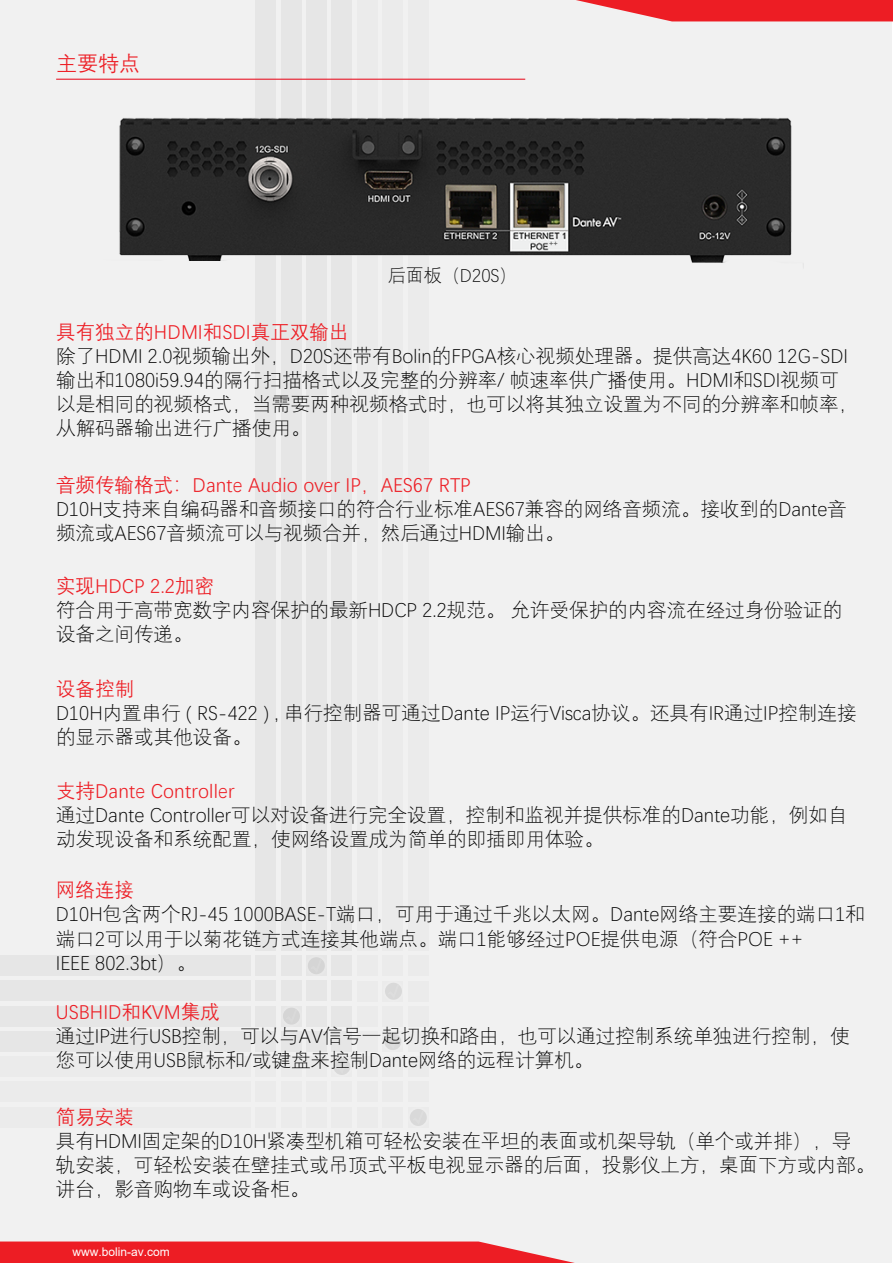
<style>
.page{position:relative;width:893px;height:1263px;background:#fff}
.page>*{position:absolute;margin:0;border:0;box-sizing:border-box;transform-origin:0 0}
.t1{font:21px "Deng Xian";color:#ed1d24}
.t2{font:300 19.5px/24px "Deng Xian";letter-spacing:.005em;color:#000}
.t3{font:19.5px "Deng Xian";color:#ed1d24}
.t4{font:300 18px "Deng Xian";color:#020202}
.t5{font:12px "Arial";color:#fff}
.t6{font:7.5px "Arial";color:#525353}
</style>
<div class="page">
<div style="left:1px;top:0;width:891px;height:1263px;background:#f1f1f1"></div>
<div style="left:1px;top:955px;width:250px;height:21px;background:#e6e6e6"></div>
<div style="left:1px;top:981px;width:250px;height:20px;background:#e6e6e6"></div>
<div style="left:1px;top:1006px;width:250px;height:20px;background:#e6e6e6"></div>
<div style="left:1px;top:1031px;width:250px;height:21px;background:#e6e6e6"></div>
<div style="left:1px;top:1056px;width:250px;height:21px;background:#ebebeb"></div>
<div style="left:1px;top:1082px;width:250px;height:20px;background:#ebebeb"></div>
<div style="left:1px;top:1107px;width:250px;height:21px;background:#ebebeb"></div>
<div style="left:281px;top:0;width:21px;height:951px;background:#e6e6e6"></div>
<div style="left:256px;top:0;width:20px;height:951px;background:#e6e6e6"></div>
<div style="left:306px;top:0;width:21px;height:951px;background:#e6e6e6"></div>
<div style="left:332px;top:0;width:20px;height:951px;background:#e6e6e6"></div>
<div style="left:357px;top:0;width:21px;height:951px;background:#ebebeb"></div>
<div style="left:382px;top:0;width:21px;height:951px;background:#ebebeb"></div>
<div style="left:408px;top:0;width:21px;height:951px;background:#ebebeb"></div>
<div style="left:256px;top:955px;width:20px;height:21px;background:#e6e6e6"></div>
<div style="left:281px;top:955px;width:21px;height:21px;background:#e6e6e6"></div>
<div style="left:332px;top:955px;width:20px;height:21px;background:#e6e6e6"></div>
<div style="left:357px;top:955px;width:21px;height:21px;background:#ebebeb"></div>
<div style="left:382px;top:955px;width:21px;height:21px;background:#ebebeb"></div>
<div style="left:408px;top:955px;width:21px;height:21px;background:#ebebeb"></div>
<div style="left:256px;top:980px;width:20px;height:21px;background:#e6e6e6"></div>
<div style="left:281px;top:980px;width:21px;height:21px;background:#e6e6e6"></div>
<div style="left:332px;top:980px;width:20px;height:21px;background:#e6e6e6"></div>
<div style="left:306px;top:980px;width:21px;height:21px;background:#e6e6e6"></div>
<div style="left:332px;top:1006px;width:20px;height:20px;background:#e6e6e6"></div>
<div style="left:306px;top:1006px;width:21px;height:20px;background:#e6e6e6"></div>
<div style="left:256px;top:1006px;width:20px;height:20px;background:#e6e6e6"></div>
<div style="left:256px;top:1031px;width:20px;height:21px;background:#e6e6e6"></div>
<div style="left:281px;top:1031px;width:21px;height:21px;background:#e6e6e6"></div>
<div style="left:332px;top:1031px;width:20px;height:21px;background:#e6e6e6"></div>
<div style="left:306px;top:1031px;width:21px;height:21px;background:#e6e6e6"></div>
<div style="left:357px;top:981px;width:21px;height:20px;background:#ebebeb"></div>
<div style="left:408px;top:981px;width:21px;height:20px;background:#ebebeb"></div>
<div style="left:357px;top:1006px;width:21px;height:20px;background:#ebebeb"></div>
<div style="left:382px;top:1006px;width:21px;height:20px;background:#ebebeb"></div>
<div style="left:408px;top:1006px;width:21px;height:20px;background:#ebebeb"></div>
<div style="left:357px;top:1031px;width:21px;height:21px;background:#ebebeb"></div>
<div style="left:408px;top:1031px;width:21px;height:21px;background:#ebebeb"></div>
<div style="left:357px;top:1056px;width:21px;height:21px;background:#ebebeb"></div>
<div style="left:382px;top:1056px;width:21px;height:21px;background:#ebebeb"></div>
<div style="left:408px;top:1056px;width:21px;height:21px;background:#ebebeb"></div>
<div style="left:357px;top:1082px;width:21px;height:20px;background:#ebebeb"></div>
<div style="left:382px;top:1082px;width:21px;height:20px;background:#ebebeb"></div>
<div style="left:408px;top:1082px;width:21px;height:20px;background:#ebebeb"></div>
<div style="left:281px;top:1082px;width:21px;height:20px;background:#ebebeb"></div>
<div style="left:306px;top:1082px;width:21px;height:20px;background:#ebebeb"></div>
<div style="left:332px;top:1082px;width:20px;height:20px;background:#ebebeb"></div>
<div style="left:256px;top:1056px;width:20px;height:21px;background:#ebebeb"></div>
<div style="left:281px;top:1056px;width:21px;height:21px;background:#ebebeb"></div>
<div style="left:306px;top:1056px;width:21px;height:21px;background:#ebebeb"></div>
<div style="left:256px;top:1082px;width:20px;height:20px;background:#ebebeb"></div>
<div style="left:357px;top:1107px;width:21px;height:21px;background:#ebebeb"></div>
<div style="left:382px;top:1107px;width:21px;height:21px;background:#ebebeb"></div>
<div style="left:281px;top:1107px;width:21px;height:21px;background:#ebebeb"></div>
<div style="left:306px;top:1107px;width:21px;height:21px;background:#ebebeb"></div>
<div style="left:332px;top:1107px;width:20px;height:21px;background:#ebebeb"></div>
<div style="left:256px;top:1107px;width:20px;height:21px;background:#ebebeb"></div>
<div style="left:408px;top:1107px;width:21px;height:21px;background:#ebebeb"></div>
<div style="left:382px;top:1031px;width:21px;height:21px;background:#ebebeb"></div>
<div style="left:382px;top:981px;width:21px;height:20px;background:#ebebeb"></div>
<div style="left:306px;top:955px;width:21px;height:21px;background:#e6e6e6"></div>
<div style="left:281px;top:1006px;width:21px;height:20px;background:#e6e6e6"></div>
<div style="left:332px;top:1056px;width:20px;height:21px;background:#ebebeb"></div>
<svg style="left:307px;top:956px;width:19px;height:19px"></svg>
<div style="left:306px;top:955px;width:21px;height:21px;border:2px solid #fff;border-radius:50%"></div>
<svg style="left:384px;top:982px;width:19px;height:19px"></svg>
<div style="left:383px;top:980px;width:21px;height:22px;border:2px solid #fff;border-radius:50%"></div>
<svg style="left:383px;top:1032px;width:19px;height:19px"></svg>
<div style="left:382px;top:1031px;width:21px;height:21px;border:2px solid #fff;border-radius:50%"></div>
<svg style="left:409px;top:1108px;width:19px;height:19px"></svg>
<div style="left:408px;top:1107px;width:21px;height:21px;border:2px solid #fff;border-radius:50%"></div>
<svg style="left:332px;top:1057px;width:19px;height:19px"></svg>
<div style="left:331px;top:1056px;width:21px;height:21px;border:2px solid #fff;border-radius:50%"></div>
<svg style="left:282px;top:1006px;width:19px;height:20px"></svg>
<div style="left:281px;top:1005px;width:21px;height:22px;border:2px solid #fff;border-radius:50%"></div>
<svg style="left:311px;top:959px;width:11px;height:14px"></svg>
<svg style="left:388px;top:984px;width:11px;height:14px"></svg>
<svg style="left:387px;top:1034px;width:11px;height:15px"></svg>
<svg style="left:413px;top:1110px;width:11px;height:15px"></svg>
<svg style="left:336px;top:1059px;width:11px;height:15px"></svg>
<svg style="left:286px;top:1009px;width:11px;height:14px"></svg>
<svg style="left:0;top:1241px;width:575px;height:22px"></svg>
<svg style="left:576px;top:0;width:317px;height:21px"></svg>
<hr style="left:56px;top:79px;width:469px;height:1px;background:#e60012">
<img style="left:119px;top:100px;width:673px;height:176px">
<p class="t1" style="left:56px;top:50px;width:85px">主要特点</p>
<p class="t4" style="left:388px;top:264px;width:131px">后面板（D20S）</p>
<p class="t6" style="left:549px;top:238px;width:10px">++</p>
<p class="t3" style="left:56px;top:320px;width:294px">具有独立的HDMI和SDI真正双输出</p>
<p class="t2" style="left:56px;top:343px;width:803px">除了HDMI 2.0视频输出外，D20S还带有Bolin的FPGA核心视频处理器。提供高达4K60 12G-SDI输出和1080i59.94的隔行扫描格式以及完整的分辨率/ 帧速率供广播使用。HDMI和SDI视频可以是相同的视频格式，当需要两种视频格式时，也可以将其独立设置为不同的分辨率和帧率，从解码器输出进行广播使用。</p>
<p class="t3" style="left:56px;top:473px;width:416px">音频传输格式：Dante Audio over IP，AES67 RTP</p>
<p class="t2" style="left:56px;top:497px;width:792px">D10H支持来自编码器和音频接口的符合行业标准AES67兼容的网络音频流。接收到的Dante音频流或AES67音频流可以与视频合并，然后通过HDMI输出。</p>
<p class="t3" style="left:56px;top:573px;width:159px">实现HDCP 2.2加密</p>
<p class="t2" style="left:56px;top:597px;width:788px">符合用于高带宽数字内容保护的最新HDCP 2.2规范。 允许受保护的内容流在经过身份验证的设备之间传递。</p>
<p class="t3" style="left:56px;top:677px;width:80px">设备控制</p>
<p class="t2" style="left:56px;top:701px;width:802px">D10H内置串行 ( RS-422 ) , 串行控制器可通过Dante IP运行Visca协议。还具有IR通过IP控制连接的显示器或其他设备。</p>
<p class="t3" style="left:56px;top:778px;width:180px">支持Dante Controller</p>
<p class="t2" style="left:56px;top:802px;width:793px">通过Dante Controller可以对设备进行完全设置，控制和监视并提供标准的Dante功能，例如自动发现设备和系统配置，使网络设置成为简单的即插即用体验。</p>
<p class="t3" style="left:56px;top:878px;width:80px">网络连接</p>
<p class="t2" style="left:56px;top:902px;width:810px">D10H包含两个RJ-45 1000BASE-T端口，可用于通过千兆以太网。Dante网络主要连接的端口1和端口2可以用于以菊花链方式连接其他端点。端口1能够经过POE提供电源（符合POE ++<br>IEEE 802.3bt）。</p>
<p class="t3" style="left:56px;top:999px;width:165px">USBHID和KVM集成</p>
<p class="t2" style="left:56px;top:1023px;width:795px">通过IP进行USB控制，可以与AV信号一起切换和路由，也可以通过控制系统单独进行控制，使您可以使用USB鼠标和/或键盘来控制Dante网络的远程计算机。</p>
<p class="t3" style="left:56px;top:1104px;width:79px">简易安装</p>
<p class="t2" style="left:56px;top:1128px;width:821px">具有HDMI固定架的D10H紧凑型机箱可轻松安装在平坦的表面或机架导轨（单个或并排），导轨安装，可轻松安装在壁挂式或吊顶式平板电视显示器的后面，投影仪上方，桌面下方或内部。讲台，影音购物车或设备柜。</p>
<p class="t5" style="left:73px;top:1243px;width:99px">www.bolin-av.com</p>
</div>
